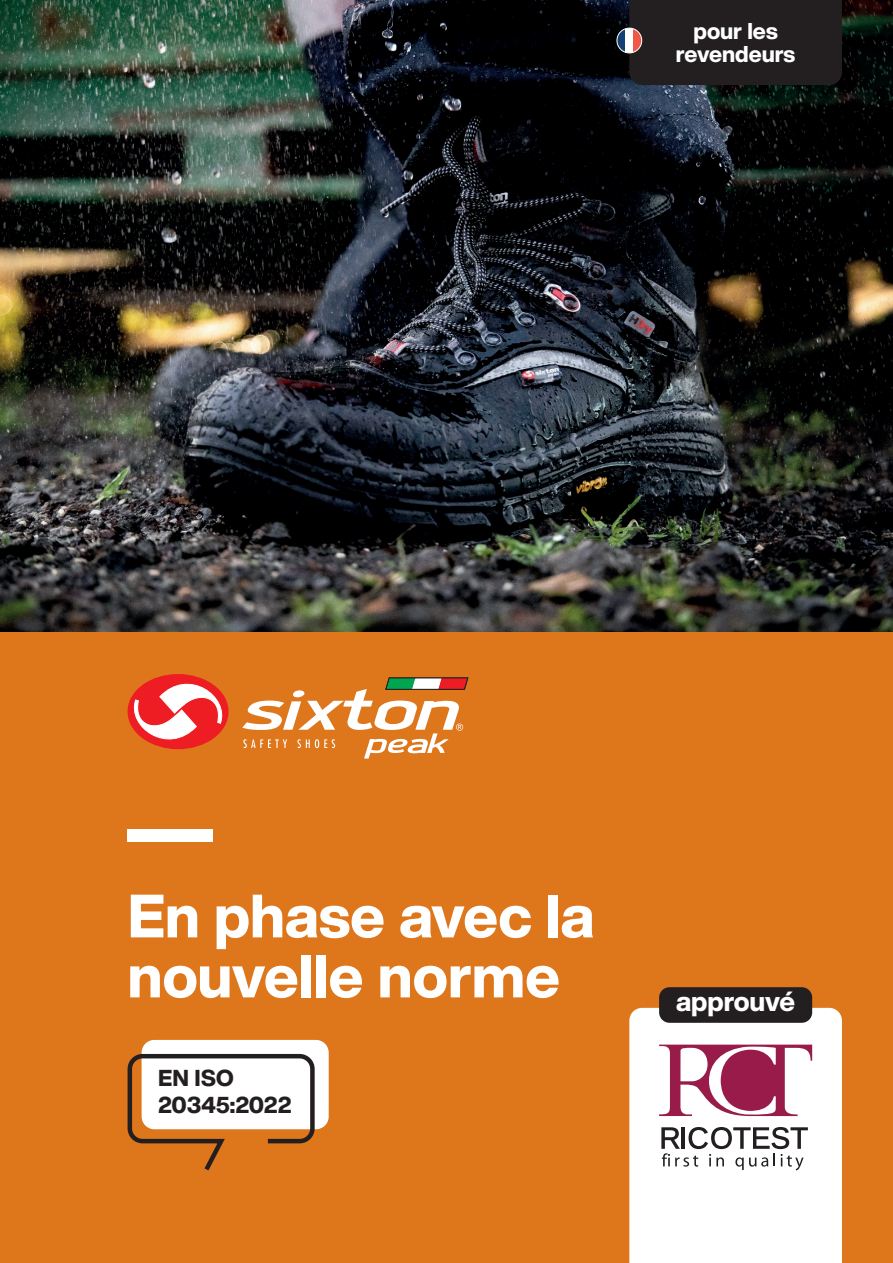
<style>
.page{position:relative;width:893px;height:1263px;background:#de761b}
.page>*{position:absolute;margin:0;border:0;box-sizing:border-box;transform-origin:0 0}
.t1{font:800 60px/60px "Helvetica Now Display";color:#fff}
.t2{font:800 27px "Helvetica Now Display";letter-spacing:-.005em;color:#fff}
.t3{font:800 22.65px/27.2px "Helvetica Now Display";letter-spacing:-.01em;color:#231f20}
.t4{font:800 22.5px/22.5px "Helvetica Now Display";color:#fff;text-align:center}
</style>
<div class="page">
<div style="left:128px;top:829px;width:85px;height:13px;background:#fff"></div>
<svg style="left:127px;top:674px;width:102px;height:76px"></svg>
<svg style="left:242px;top:678px;width:226px;height:80px"></svg>
<div style="left:629px;top:1008px;width:213px;height:255px;background:#fff"></div>
<svg style="left:659px;top:1044px;width:153px;height:72px;background:#cb8ba3"></svg>
<svg style="left:661px;top:1127px;width:147px;height:43px;background:#c6c5c5"></svg>
<img style="left:0;top:0;width:893px;height:631px">
<div style="left:142px;top:1040px;width:187px;height:89px;background:#fff;border-radius:13px"></div>
<div style="left:128px;top:1054px;width:187px;height:89px;border:4px solid #231f20;border-radius:13px"></div>
<div style="left:659px;top:987px;width:153px;height:36px;background:#231f20;border-radius:10px"></div>
<div style="left:617px;top:0;width:225px;height:85px;background:#231f20"></div>
<svg style="left:617px;top:28px;width:8px;height:25px"></svg>
<div style="left:625px;top:28px;width:8px;height:25px;background:#fff"></div>
<svg style="left:633px;top:28px;width:9px;height:25px"></svg>
<div style="left:617px;top:28px;width:25px;height:25px;border:1px solid #fff;border-radius:50%"></div>
<p class="t4" style="left:676px;top:20px;width:121px">pour les revendeurs</p>
<p class="t1" style="left:128px;top:886px;width:468px">En phase avec la nouvelle norme</p>
<p class="t3" style="left:158px;top:1064px;width:135px">EN ISO<br>20345:2022</p>
<p class="t2" style="left:676px;top:983px;width:121px">approuvé</p>
</div>
